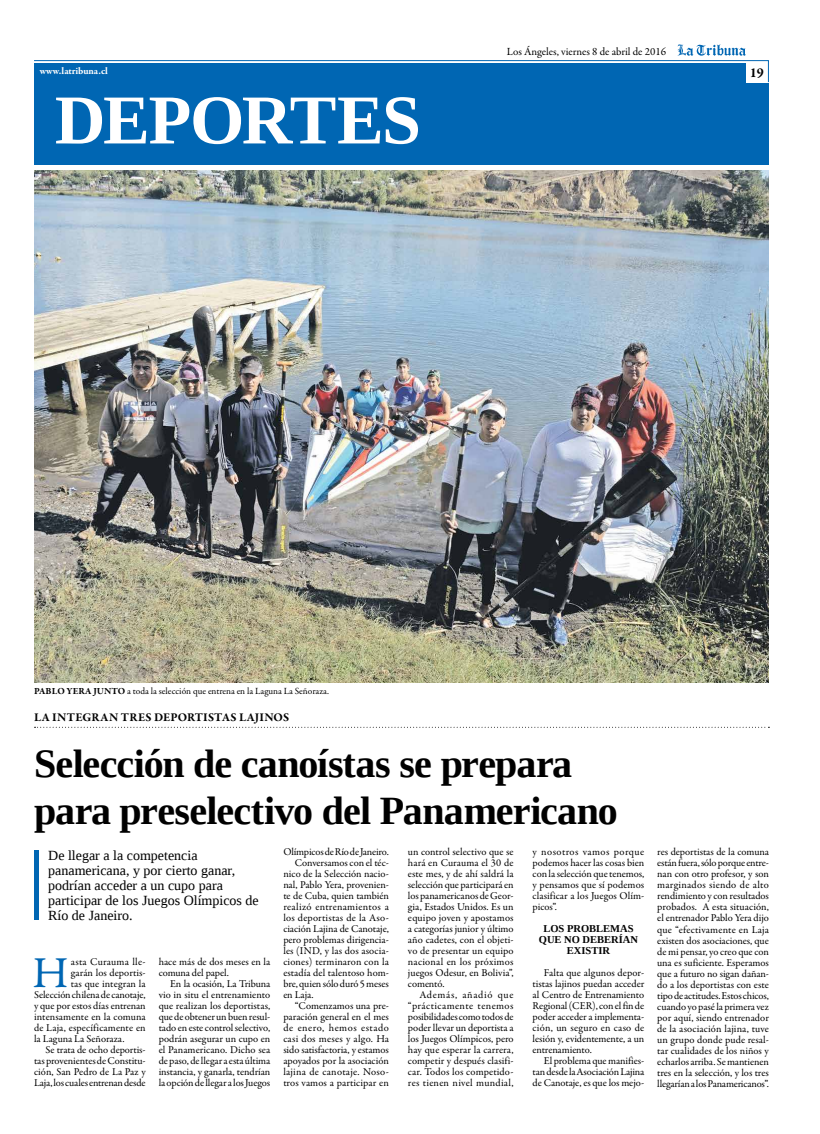
<style>
.page{position:relative;width:820px;height:1134px;background:#fff}
.page>*{position:absolute;margin:0;border:0;box-sizing:border-box;transform-origin:0 0}
.t1{font:700 70px "Liberation Serif";letter-spacing:-.025em;color:#fff}
.t2{font:44.5px "Garamond Premr Pro";color:#0066b3}
.t3{font:700 40px/46px "Liberation Serif";letter-spacing:-.02em;color:#000}
.t4{font:14px/15px "Liberation Serif";color:#000}
.t5{font:700 14px "Garamond Premr Pro";color:#000}
.t6{font:700 12px "Garamond Premr Pro";letter-spacing:.02em;color:#000}
.t7{font:11px "Garamond Premr Pro";color:#000}
.t8{font:10.5px/11px "Garamond Premr Pro";color:#000;text-align:justify}
.t9{font:10.5px "Garamond Premr Pro";letter-spacing:.02em;color:#000}
.t10{font:10.5px "Garamond Premr Pro";letter-spacing:.025em;color:#000}
.t11{font:700 10.5px/11px "Liberation Serif";color:#000;text-align:center}
.t12{font:10.5px "Garamond Premr Pro";letter-spacing:.045em;color:#000}
.t13{font:700 10px "Garamond Premr Pro";color:#fff}
.t14{font:9.5px "Garamond Premr Pro";letter-spacing:-.005em;color:#000}
.s1{font-weight:700}
</style>
<div class="page">
<svg style="left:34px;top:44px;width:735px;height:39px"></svg>
<div style="left:34px;top:850px;width:5px;height:70px;background:#0066b3"></div>
<div style="left:34px;top:63px;width:711px;height:19px;background:#0066b3"></div>
<div style="left:34px;top:84px;width:734px;height:81px;background:#0066b3"></div>
<svg style="left:35px;top:727px;width:734px;height:1px"></svg>
<img style="left:34px;top:170px;width:734px;height:512px">
<p class="t13" style="left:40px;top:65px;width:70px">www.latribuna.cl</p>
<h1 class="t1" style="left:55px;top:73px;width:367px">DEPORTES</h1>
<p class="t7" style="left:506px;top:45px;width:161px">Los Ángeles, viernes 8 de abril de 2016</p>
<h3 class="t5" style="left:749px;top:64px;width:16px">19</h3>
<p class="t14" style="left:34px;top:685px;width:296px"><span class="s1">PABLO YERA JUNTO</span> a toda la selección que entrena en la Laguna La Señoraza.</p>
<p class="t6" style="left:34px;top:709px;width:256px">LA INTEGRAN TRES DEPORTISTAS LAJINOS</p>
<h3 class="t3" style="left:34px;top:740px;width:585px">Selección de canoístas se prepara para preselectivo del Panamericano</h3>
<h3 class="t4" style="left:48px;top:848px;width:212px">De llegar a la competencia panamericana, y por cierto ganar, podrían acceder a un cupo para participar de los Juegos Olímpicos de<br>Río de Janeiro.</h3>
<h2 class="t2" style="left:33px;top:946px;width:38px">H</h2>
<p class="t9" style="left:71px;top:955px;width:76px">asta Curauma lle-</p>
<p class="t8" style="left:283px;top:847px;width:107px">Olímpicos de Río de Janeiro.</p>
<p class="t8" style="left:294px;top:858px;width:96px">Conversamos con el téc-</p>
<p class="t8" style="left:283px;top:869px;width:107px">nico de la Selección nacio-</p>
<p class="t8" style="left:283px;top:880px;width:107px">nal, Pablo Yera, provenien-</p>
<p class="t8" style="left:283px;top:891px;width:107px">te de Cuba, quien también</p>
<p class="t10" style="left:283px;top:901px;width:107px">realizó entrenamientos a</p>
<p class="t9" style="left:283px;top:912px;width:107px">los deportistas de la Aso-</p>
<p class="t8" style="left:283px;top:924px;width:107px">ciación Lajina de Canotaje,</p>
<p class="t8" style="left:283px;top:935px;width:107px">pero problemas dirigencia-</p>
<p class="t8" style="left:283px;top:946px;width:107px">les (IND, y las dos asocia-</p>
<p class="t8" style="left:283px;top:957px;width:107px">ciones) terminaron con la</p>
<p class="t8" style="left:283px;top:968px;width:107px">estadía del talentoso hom-</p>
<p class="t8" style="left:283px;top:979px;width:107px">bre, quien sólo duró 5 meses</p>
<p class="t8" style="left:283px;top:990px;width:32px">en Laja.</p>
<p class="t8" style="left:294px;top:1001px;width:96px">“Comenzamos una pre-</p>
<p class="t8" style="left:283px;top:1012px;width:107px">paración general en el mes</p>
<p class="t12" style="left:283px;top:1022px;width:107px">de enero, hemos estado</p>
<p class="t9" style="left:283px;top:1033px;width:107px">casi dos meses y algo. Ha</p>
<p class="t8" style="left:283px;top:1045px;width:107px">sido satisfactoria, y estamos</p>
<p class="t8" style="left:283px;top:1056px;width:107px">apoyados por la asociación</p>
<p class="t10" style="left:283px;top:1066px;width:107px">lajina de canotaje. Noso-</p>
<p class="t8" style="left:283px;top:1078px;width:107px">tros vamos a participar en</p>
<p class="t8" style="left:408px;top:847px;width:107px">un control selectivo que se hará en Curauma el 30 de este mes, y de ahí saldrá la selección que participará en los panamericanos de Geor&shy;gia, Estados Unidos. Es un equipo joven y apostamos a categorías junior y último año cadetes, con el objeti&shy;vo de presentar un equipo nacional en los próximos juegos Odesur, en Bolivia”, comentó.</p>
<p class="t8" style="left:408px;top:990px;width:107px;text-indent:11px">Además, añadió que “prácticamente tenemos posibilidades como todos de poder llevar un deportista a los Juegos Olímpicos, pero hay que esperar la carrera, competir y después clasifi&shy;car. Todos los competido&shy;res tienen nivel mundial,</p>
<p class="t8" style="left:532px;top:847px;width:113px">y nosotros vamos porque podemos hacer las cosas bien con la selección que tenemos, y pensamos que sí podemos clasificar a los Juegos Olím&shy;picos”.</p>
<p class="t11" style="left:538px;top:923px;width:101px">LOS PROBLEMAS<br>QUE NO DEBERÍAN<br>EXISTIR</p>
<p class="t8" style="left:532px;top:968px;width:113px;text-indent:11px">Falta que algunos depor&shy;tistas lajinos puedan acceder al Centro de Entrenamiento Regional (CER), con el fin de poder acceder a implementa&shy;ción, un seguro en caso de lesión y, evidentemente, a un entrenamiento.</p>
<p class="t8" style="left:532px;top:1056px;width:113px;text-indent:11px">El problema que manifies&shy;tan desde la Asociación Lajina de Canotaje, es que los mejo-</p>
<p class="t8" style="left:159px;top:957px;width:113px">hace más de dos meses en la comuna del papel.</p>
<p class="t8" style="left:159px;top:979px;width:113px;text-indent:11px">En la ocasión, La Tribuna vio in situ el entrenamiento que realizan los deportistas, que de obtener un buen resul&shy;tado en este control selectivo, podrán asegurar un cupo en el Panamericano. Dicho sea de paso, de llegar a esta última instancia, y ganarla, tendrían la opción de llegar a los Juegos</p>
<p class="t8" style="left:71px;top:968px;width:76px">garán los deportis-</p>
<p class="t8" style="left:71px;top:979px;width:76px">tas que integran la</p>
<p class="t8" style="left:34px;top:990px;width:113px">Selección chilena de canotaje,</p>
<p class="t8" style="left:34px;top:1001px;width:113px">y que por estos días entrenan</p>
<p class="t8" style="left:34px;top:1012px;width:113px">intensamente en la comuna</p>
<p class="t8" style="left:34px;top:1023px;width:113px">de Laja, específicamente en</p>
<p class="t8" style="left:34px;top:1034px;width:92px">la Laguna La Señoraza.</p>
<p class="t8" style="left:45px;top:1045px;width:102px">Se trata de ocho deportis-</p>
<p class="t8" style="left:34px;top:1056px;width:113px">tas provenientes de Constitu-</p>
<p class="t8" style="left:34px;top:1067px;width:113px">ción, San Pedro de La Paz y</p>
<p class="t8" style="left:34px;top:1078px;width:113px">Laja, los cuales entrenan desde</p>
<p class="t8" style="left:657px;top:847px;width:113px">res deportistas de la comuna están fuera, sólo porque entre&shy;nan con otro profesor, y son marginados siendo de alto rendimiento y con resultados probados. A esta situación, el entrenador Pablo Yera dijo que “efectivamente en Laja existen dos asociaciones, que de mi pensar, yo creo que con una es suficiente. Esperamos que a futuro no sigan dañan&shy;do a los deportistas con este tipo de actitudes. Estos chicos, cuando yo pasé la primera vez por aquí, siendo entrenador de la asociación lajina, tuve un grupo donde pude resal&shy;tar cualidades de los niños y echarlos arriba. Se mantienen tres en la selección, y los tres llegarían a los Panamericanos”.</p>
</div>
